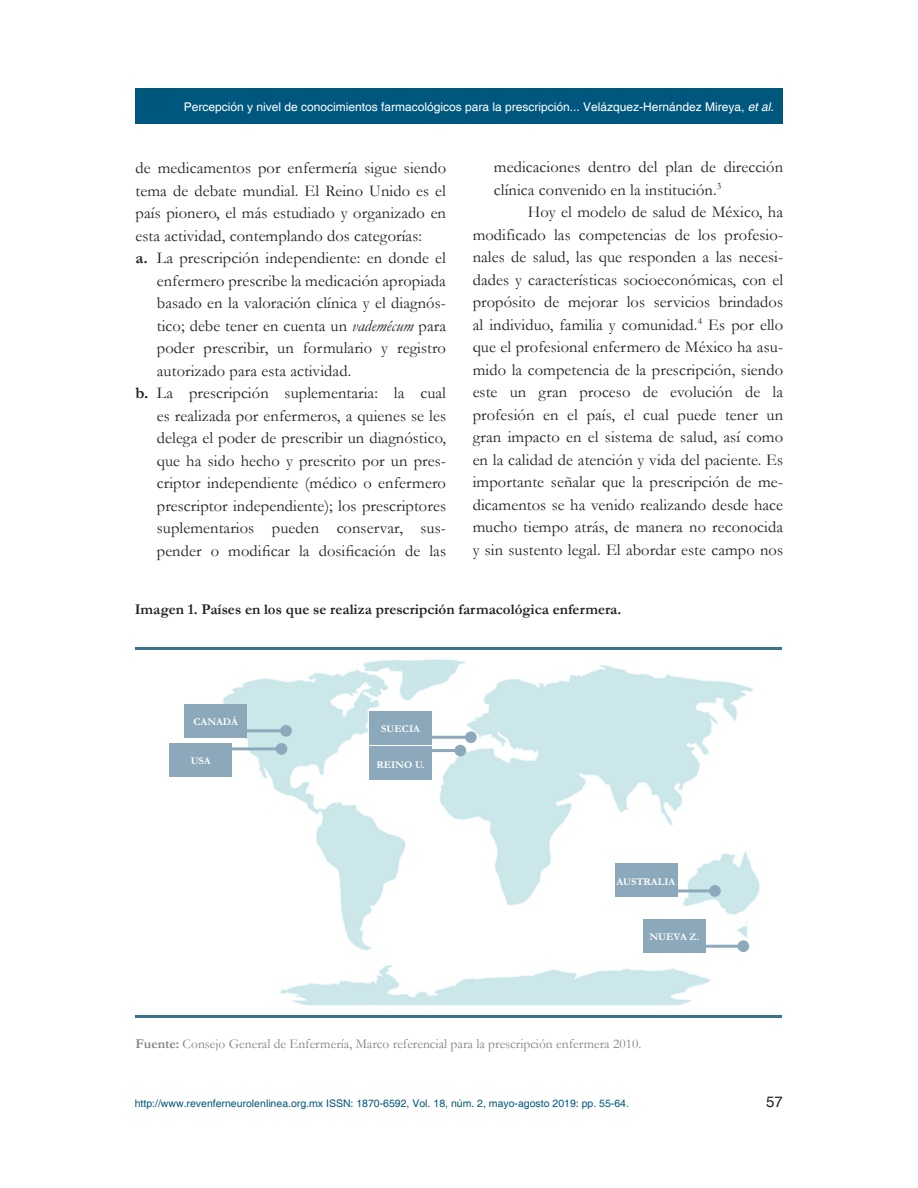
<style>
.page{position:relative;width:918px;height:1188px;background:#fff}
.page>*{position:absolute;margin:0;border:0;box-sizing:border-box;transform-origin:0 0}
.texto{font:16.5px/22.5px "Garamond";letter-spacing:.005em;color:#231f20;text-align:justify}
.A{font:16.5px/22.5px "Garamond";letter-spacing:.005em;color:#231f20;text-align:justify}
.GRÁFICA_NUMERO{font:700 15px "Garamond";color:#231f20}
.PAGINA{font:15px "Helvetica";color:#231f20}
.FUENTE{font:13.5px "Garamond";color:#808285}
.t1{font:12px "Helvetica";color:#fff}
.t2{font:10.5px "Helvetica";color:#00577d}
.t3{font:700 10.5px "Garamond";color:#fff}
.s1{font-style:italic}
.s2{font-weight:700}
</style>
<div class="page">
<div style="left:135px;top:89px;width:648px;height:35px;background:#00577d"></div>
<img style="left:169px;top:659px;width:591px;height:347px">
<hr style="left:136px;top:647px;width:646px;height:3px;background:#37738d">
<hr style="left:136px;top:1015px;width:646px;height:2px;background:#37738d">
<div style="left:185px;top:705px;width:62px;height:33px;background:#8ba9ba"></div>
<div style="left:370px;top:711px;width:62px;height:33px;background:#8ba9ba"></div>
<div style="left:370px;top:747px;width:62px;height:33px;background:#8ba9ba"></div>
<div style="left:170px;top:744px;width:62px;height:33px;background:#8ba9ba"></div>
<div style="left:615px;top:864px;width:63px;height:33px;background:#8ba9ba"></div>
<div style="left:643px;top:919px;width:63px;height:33px;background:#8ba9ba"></div>
<svg style="left:247px;top:725px;width:45px;height:12px"></svg>
<svg style="left:420px;top:731px;width:57px;height:25px"></svg>
<svg style="left:228px;top:743px;width:59px;height:12px"></svg>
<svg style="left:678px;top:885px;width:43px;height:12px"></svg>
<svg style="left:706px;top:940px;width:43px;height:12px"></svg>
<p class="t1" style="left:184px;top:99px;width:592px">Percepción y nivel de conocimientos farmacológicos para la prescripción... Velázquez-Hernández Mireya, <span class="s1">et al.</span></p>
<p class="texto" style="left:136px;top:157px;width:312px">de medicamentos por enfermería sigue siendo tema de debate mundial. El Reino Unido es el país pionero, el más estudiado y organizado en esta actividad, contemplando dos categorías:</p>
<p class="A" style="left:157px;top:247px;width:291px;text-indent:-21px"><span class="s2">a.</span> La prescripción independiente: en donde el enfermero prescribe la medicación apropiada basado en la valoración clínica y el diagnós&shy;tico; debe tener en cuenta un <span class="s1">vademécum</span> para poder prescribir, un formulario y registro autorizado para esta actividad.</p>
<p class="A" style="left:157px;top:382px;width:291px;text-indent:-21px"><span class="s2">b.</span> La prescripción suplementaria: la cual es realizada por enfermeros, a quienes se les delega el poder de prescribir un diagnóstico, que ha sido hecho y prescrito por un pres&shy;criptor independiente (médico o enfermero prescriptor independiente); los prescriptores suplementarios pueden conservar, sus&shy;pender o modificar la dosificación de las</p>
<p class="A" style="left:494px;top:155px;width:291px">medicaciones dentro del plan de dirección clínica convenido en la institución.<sup>3</sup></p>
<p class="texto" style="left:473px;top:200px;width:312px;text-indent:55px">Hoy el modelo de salud de México, ha modificado las competencias de los profesio&shy;nales de salud, las que responden a las necesi&shy;dades y características socioeconómicas, con el propósito de mejorar los servicios brindados al individuo, familia y comunidad.<sup>4</sup> Es por ello que el profesional enfermero de México ha asu&shy;mido la competencia de la prescripción, siendo este un gran proceso de evolución de la profesión en el país, el cual puede tener un gran impacto en el sistema de salud, así como en la calidad de atención y vida del paciente. Es importante señalar que la prescripción de me&shy;dicamentos se ha venido realizando desde hace mucho tiempo atrás, de manera no reconocida y sin sustento legal. El abordar este campo nos</p>
<p class="GRÁFICA_NUMERO" style="left:135px;top:599px;width:488px">Imagen 1. Países en los que se realiza prescripción farmacológica enfermera.</p>
<p class="t3" style="left:194px;top:716px;width:46px">CANADÁ</p>
<p class="t3" style="left:381px;top:722px;width:40px">SUECIA</p>
<p class="t3" style="left:191px;top:755px;width:22px">USA</p>
<p class="t3" style="left:376px;top:758px;width:50px">REINO U.</p>
<p class="t3" style="left:617px;top:875px;width:60px">AUSTRALIA</p>
<p class="t3" style="left:649px;top:930px;width:51px">NUEVA Z.</p>
<p class="FUENTE" style="left:136px;top:1035px;width:507px"><span class="s2">Fuente:</span> Consejo General de Enfermería, Marco referencial para la prescripción enfermera 2010.</p>
<p class="t2" style="left:135px;top:1098px;width:496px">http://www.revenferneurolenlinea.org.mx ISSN: 1870-6592, Vol. 18, núm. 2, mayo-agosto 2019: pp. 55-64.</p>
<p class="PAGINA" style="left:766px;top:1093px;width:18px">57</p>
</div>
